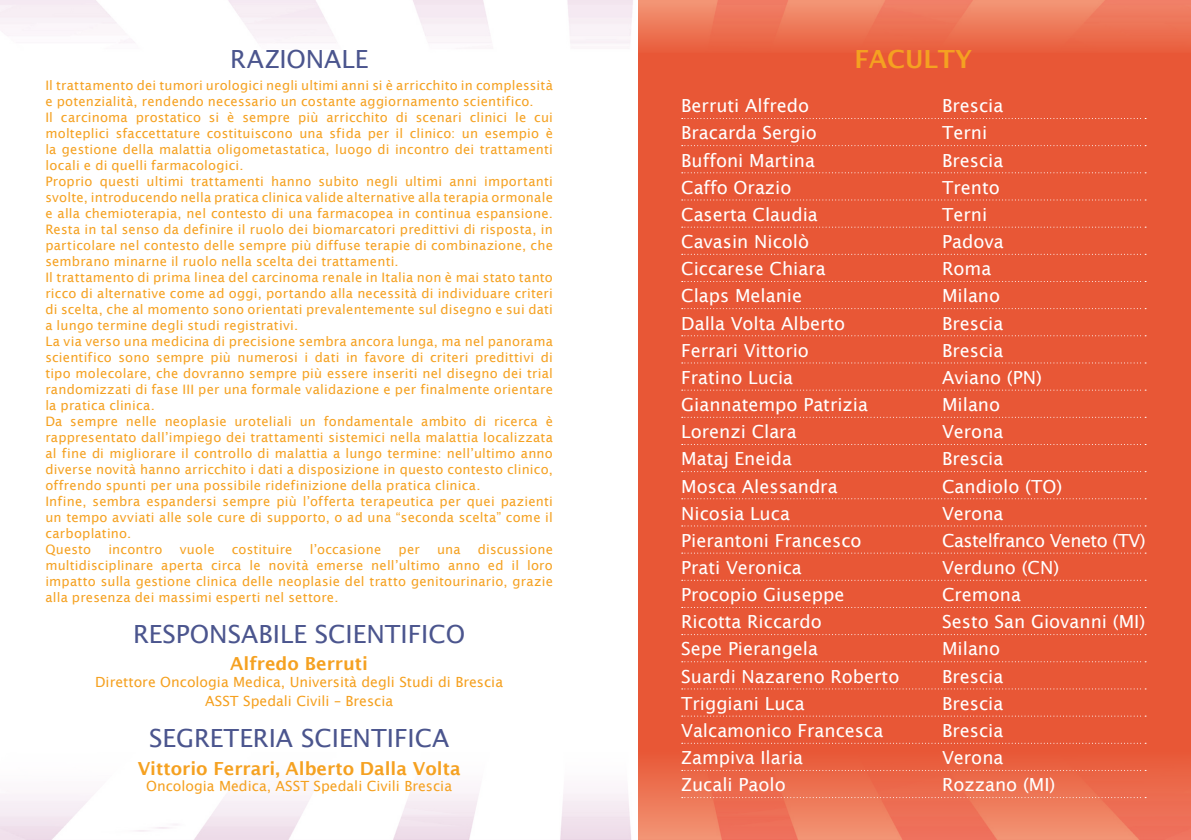
<style>
.page{position:relative;width:1191px;height:840px;background:#fff}
.page>*{position:absolute;margin:0;border:0;box-sizing:border-box;transform-origin:0 0}
.t1{font:25px "Lucida Sans";color:#4b558e}
.t2{font:600 25px "Lucida Sans";color:#f5a121}
.t3{font:18px "Lucida Sans";color:#fff}
.t4{font:600 18px "Lucida Sans";color:#f5a121}
.t5{font:18px "Lucida Sans";letter-spacing:-.03em;color:#fff}
.t6{font:14px/19.2px "Lucida Sans";color:#f5a121;text-align:center}
.t7{font:13px/16px "Lucida Sans";letter-spacing:.015em;color:#f5a121}
</style>
<div class="page">
<img style="left:0;top:790px;width:631px;height:49px">
<div style="left:638px;top:0;width:553px;height:839px;background:#e85736"></div>
<img style="left:638px;top:0;width:553px;height:47px">
<img style="left:638px;top:766px;width:553px;height:73px">
<svg style="left:682px;top:118px;width:464px;height:1px"></svg>
<svg style="left:682px;top:145px;width:464px;height:1px"></svg>
<svg style="left:682px;top:172px;width:464px;height:1px"></svg>
<svg style="left:682px;top:199px;width:464px;height:1px"></svg>
<svg style="left:682px;top:226px;width:464px;height:1px"></svg>
<svg style="left:682px;top:254px;width:464px;height:1px"></svg>
<svg style="left:682px;top:281px;width:464px;height:1px"></svg>
<svg style="left:682px;top:308px;width:464px;height:1px"></svg>
<svg style="left:682px;top:335px;width:464px;height:1px"></svg>
<svg style="left:682px;top:362px;width:464px;height:1px"></svg>
<svg style="left:682px;top:389px;width:464px;height:1px"></svg>
<svg style="left:682px;top:416px;width:464px;height:1px"></svg>
<svg style="left:682px;top:471px;width:464px;height:1px"></svg>
<svg style="left:682px;top:498px;width:464px;height:1px"></svg>
<svg style="left:682px;top:525px;width:464px;height:1px"></svg>
<svg style="left:682px;top:552px;width:464px;height:1px"></svg>
<svg style="left:682px;top:579px;width:464px;height:1px"></svg>
<svg style="left:682px;top:661px;width:464px;height:1px"></svg>
<svg style="left:682px;top:688px;width:464px;height:1px"></svg>
<svg style="left:682px;top:715px;width:464px;height:1px"></svg>
<svg style="left:682px;top:742px;width:464px;height:1px"></svg>
<svg style="left:682px;top:769px;width:464px;height:1px"></svg>
<svg style="left:682px;top:796px;width:464px;height:1px"></svg>
<h1 class="t1" style="left:230px;top:45px;width:140px">RAZIONALE</h1>
<h1 class="t2" style="left:854px;top:45px;width:119px">FACULTY</h1>
<p class="t7" style="left:45px;top:77px;width:509px">Il trattamento dei tumori urologici negli ultimi anni si è arricchito in complessità e potenzialità, rendendo necessario un costante aggiornamento scientifico.<br>Il carcinoma prostatico si è sempre più arricchito di scenari clinici le cui molteplici sfaccettature costituiscono una sfida per il clinico: un esempio è la gestione della malattia oligometastatica, luogo di incontro dei trattamenti locali e di quelli farmacologici.<br>Proprio questi ultimi trattamenti hanno subito negli ultimi anni importanti svolte, introducendo nella pratica clinica valide alternative alla terapia ormonale e alla chemioterapia, nel contesto di una farmacopea in continua espansione.<br>Resta in tal senso da definire il ruolo dei biomarcatori predittivi di risposta, in particolare nel contesto delle sempre più diffuse terapie di combinazione, che sembrano minarne il ruolo nella scelta dei trattamenti.<br>Il trattamento di prima linea del carcinoma renale in Italia non è mai stato tanto ricco di alternative come ad oggi, portando alla necessità di individuare criteri di scelta, che al momento sono orientati prevalentemente sul disegno e sui dati a lungo termine degli studi registrativi.<br>La via verso una medicina di precisione sembra ancora lunga, ma nel panorama scientifico sono sempre più numerosi i dati in favore di criteri predittivi di tipo molecolare, che dovranno sempre più essere inseriti nel disegno dei trial randomizzati di fase III per una formale validazione e per finalmente orientare la pratica clinica.<br>Da sempre nelle neoplasie uroteliali un fondamentale ambito di ricerca è rappresentato dall’impiego dei trattamenti sistemici nella malattia localizzata al fine di migliorare il controllo di malattia a lungo termine: nell’ultimo anno diverse novità hanno arricchito i dati a disposizione in questo contesto clinico, offrendo spunti per una possibile ridefinizione della pratica clinica.<br>Infine, sembra espandersi sempre più l’offerta terapeutica per quei pazienti un tempo avviati alle sole cure di supporto, o ad una “seconda scelta” come il carboplatino.<br>Questo</p>
<h2 class="t3" style="left:681px;top:95px;width:129px">Berruti Alfredo</h2>
<h2 class="t3" style="left:942px;top:95px;width:63px">Brescia</h2>
<h2 class="t3" style="left:681px;top:123px;width:137px">Bracarda Sergio</h2>
<h2 class="t3" style="left:942px;top:123px;width:47px">Terni</h2>
<h2 class="t3" style="left:681px;top:150px;width:135px">Buffoni Martina</h2>
<h2 class="t3" style="left:942px;top:150px;width:63px">Brescia</h2>
<h2 class="t3" style="left:681px;top:177px;width:112px">Caffo Orazio</h2>
<h2 class="t3" style="left:942px;top:177px;width:59px">Trento</h2>
<h2 class="t3" style="left:681px;top:204px;width:138px">Caserta Claudia</h2>
<h2 class="t3" style="left:942px;top:204px;width:47px">Terni</h2>
<h2 class="t3" style="left:681px;top:231px;width:129px">Cavasin Nicolò</h2>
<h2 class="t3" style="left:942px;top:231px;width:63px">Padova</h2>
<h2 class="t3" style="left:681px;top:258px;width:146px">Ciccarese Chiara</h2>
<h2 class="t3" style="left:942px;top:258px;width:51px">Roma</h2>
<h2 class="t3" style="left:681px;top:285px;width:122px">Claps Melanie</h2>
<h2 class="t3" style="left:942px;top:285px;width:60px">Milano</h2>
<h2 class="t3" style="left:681px;top:313px;width:165px">Dalla Volta Alberto</h2>
<h2 class="t3" style="left:942px;top:313px;width:63px">Brescia</h2>
<h2 class="t3" style="left:681px;top:340px;width:129px">Ferrari Vittorio</h2>
<h2 class="t3" style="left:942px;top:340px;width:63px">Brescia</h2>
<h2 class="t3" style="left:681px;top:367px;width:113px">Fratino Lucia</h2>
<h2 class="t3" style="left:942px;top:367px;width:101px">Aviano (PN)</h2>
<h2 class="t3" style="left:681px;top:394px;width:188px">Giannatempo Patrizia</h2>
<h2 class="t3" style="left:942px;top:394px;width:60px">Milano</h2>
<h2 class="t3" style="left:681px;top:421px;width:117px">Lorenzi Clara</h2>
<h2 class="t3" style="left:942px;top:421px;width:63px">Verona</h2>
<h2 class="t3" style="left:681px;top:448px;width:112px">Mataj Eneida</h2>
<h2 class="t3" style="left:942px;top:448px;width:63px">Brescia</h2>
<h2 class="t3" style="left:681px;top:475px;width:158px">Mosca Alessandra</h2>
<h2 class="t3" style="left:942px;top:475px;width:122px">Candiolo (TO)</h2>
<h2 class="t3" style="left:681px;top:502px;width:110px">Nicosia Luca</h2>
<h2 class="t3" style="left:942px;top:502px;width:63px">Verona</h2>
<h2 class="t3" style="left:681px;top:530px;width:182px">Pierantoni Francesco</h2>
<h2 class="t5" style="left:942px;top:530px;width:205px">Castelfranco Veneto (TV)</h2>
<h2 class="t3" style="left:681px;top:557px;width:122px">Prati Veronica</h2>
<h2 class="t3" style="left:942px;top:557px;width:119px">Verduno (CN)</h2>
<h2 class="t3" style="left:681px;top:584px;width:165px">Procopio Giuseppe</h2>
<h2 class="t3" style="left:942px;top:584px;width:80px">Cremona</h2>
<h2 class="t3" style="left:681px;top:611px;width:142px">Ricotta Riccardo</h2>
<h2 class="t3" style="left:942px;top:611px;width:205px">Sesto San Giovanni (MI)</h2>
<h2 class="t3" style="left:681px;top:638px;width:138px">Sepe Pierangela</h2>
<h2 class="t3" style="left:942px;top:638px;width:60px">Milano</h2>
<h2 class="t3" style="left:681px;top:665px;width:220px">Suardi Nazareno Roberto</h2>
<h2 class="t3" style="left:942px;top:665px;width:63px">Brescia</h2>
<h2 class="t3" style="left:681px;top:692px;width:125px">Triggiani Luca</h2>
<h2 class="t3" style="left:942px;top:692px;width:63px">Brescia</h2>
<h2 class="t3" style="left:681px;top:719px;width:203px">Valcamonico Francesca</h2>
<h2 class="t3" style="left:942px;top:719px;width:63px">Brescia</h2>
<h2 class="t3" style="left:681px;top:747px;width:123px">Zampiva Ilaria</h2>
<h2 class="t3" style="left:942px;top:747px;width:63px">Verona</h2>
<h2 class="t3" style="left:681px;top:774px;width:106px">Zucali Paolo</h2>
<h2 class="t3" style="left:942px;top:774px;width:115px">Rozzano (MI)</h2>
<p class="t7" style="left:45px;top:541px;width:509px;text-align:justify;text-indent:432px">discussione multidisciplinare aperta circa le novità emerse nell’ultimo anno ed il loro impatto sulla gestione clinica delle neoplasie del tratto genitourinario, grazie alla presenza dei massimi esperti nel settore.</p>
<p class="t7" style="left:108px;top:541px;width:56px">incontro</p>
<p class="t7" style="left:180px;top:541px;width:36px">vuole</p>
<p class="t7" style="left:232px;top:541px;width:62px">costituire</p>
<p class="t7" style="left:310px;top:541px;width:73px">l’occasione</p>
<p class="t7" style="left:398px;top:541px;width:23px">per</p>
<p class="t7" style="left:437px;top:541px;width:25px">una</p>
<h1 class="t1" style="left:133px;top:619px;width:333px">RESPONSABILE SCIENTIFICO</h1>
<h2 class="t4" style="left:230px;top:652px;width:139px">Alfredo Berruti</h2>
<p class="t6" style="left:95px;top:671px;width:409px">Direttore Oncologia Medica, Università degli Studi di Brescia<br>ASST Spedali Civili – Brescia</p>
<h1 class="t1" style="left:149px;top:723px;width:302px">SEGRETERIA SCIENTIFICA</h1>
<h2 class="t4" style="left:138px;top:757px;width:324px">Vittorio Ferrari, Alberto Dalla Volta</h2>
<p class="t6" style="left:146px;top:776px;width:307px">Oncologia Medica, ASST Spedali Civili Brescia</p>
</div>
